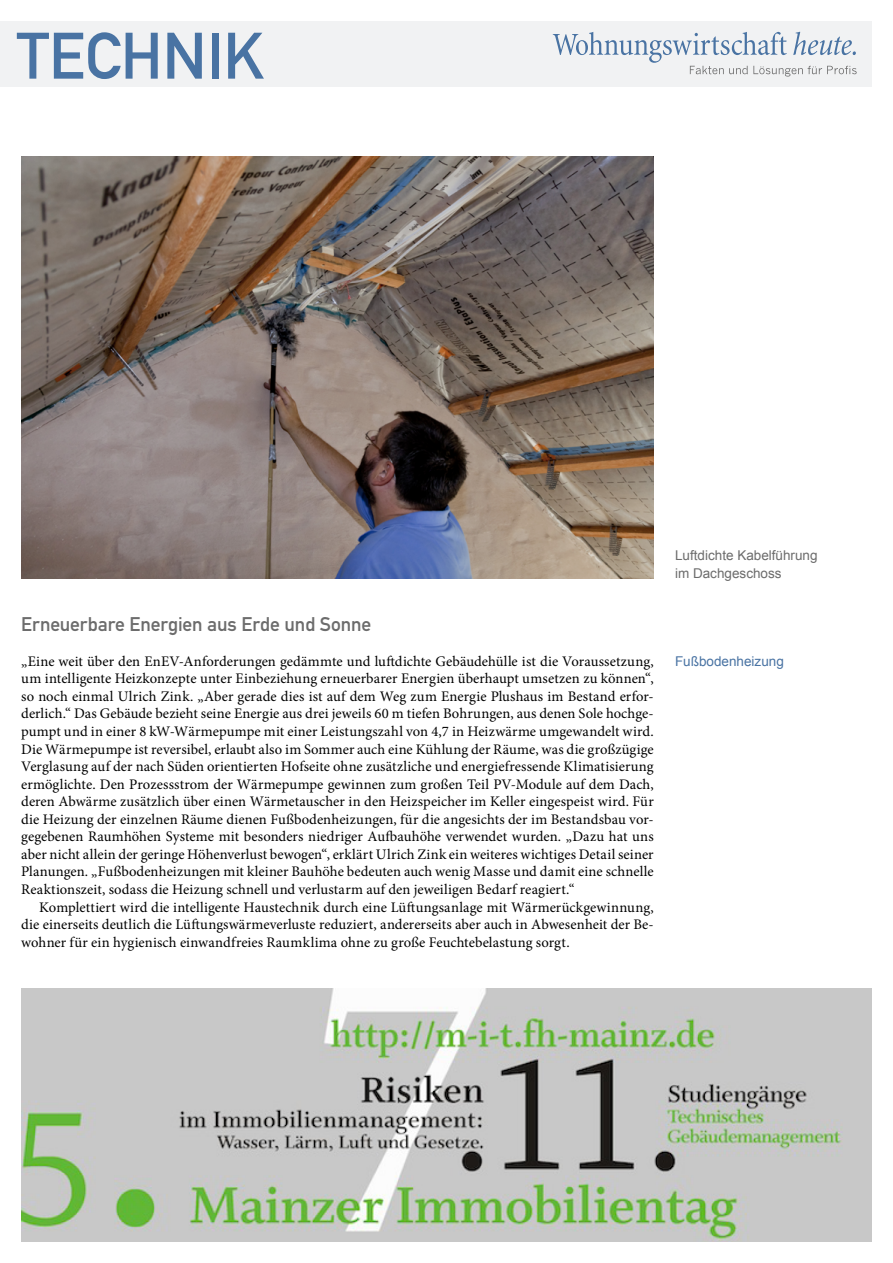
<style>
.page{position:relative;width:893px;height:1263px;background:#fff}
.page>*{position:absolute;margin:0;border:0;box-sizing:border-box;transform-origin:0 0}
.t1{font:64.5px "DIN Mittelschrift";color:#4973a3}
.Überschrift_Grau{font:19.5px "DIN Mittelschrift";letter-spacing:-.005em;color:#6c6c6c}
.Fließtext_erste_Zeil{font:14.7px/17.5px "Minion Pro";letter-spacing:.01em;color:#000;text-align:justify}
.Fliesstext{font:14.7px/17.5px "Minion Pro";letter-spacing:.005em;color:#000;text-align:justify}
.Bildunterschrift{font:13.5px/17.5px "Arial";color:#6c6c6c}
.Info{font:13.5px "Arial";color:#4973a3}
</style>
<div class="page">
<div style="left:0;top:21px;width:872px;height:66px;background:#f1f2f3"></div>
<svg style="left:553px;top:32px;width:304px;height:45px"></svg>
<img style="left:21px;top:157px;width:633px;height:421px">
<img style="left:21px;top:988px;width:851px;height:254px">
<h1 class="t1" style="left:17px;top:18px;width:249px">TECHNIK</h1>
<p class="Überschrift_Grau" style="left:21px;top:612px;width:351px">Erneuerbare Energien aus Erde und Sonne</p>
<p class="Fließtext_erste_Zeil" style="left:21px;top:652px;width:634px">„Eine weit über den EnEV-Anforderungen gedämmte und luftdichte Gebäudehülle ist die Voraussetzung, um intelligente Heizkonzepte unter Einbeziehung erneuerbarer Energien überhaupt umsetzen zu können“, so noch einmal Ulrich Zink. „Aber gerade dies ist auf dem Weg zum Energie Plushaus im Bestand erfor&shy;derlich.“ Das Gebäude bezieht seine Energie aus drei jeweils 60 m tiefen Bohrungen, aus denen Sole hochge&shy;pumpt und in einer 8 kW-Wärmepumpe mit einer Leistungszahl von 4,7 in Heizwärme umgewandelt wird.<br>Die Wärmepumpe ist reversibel, erlaubt also im Sommer auch eine Kühlung der Räume, was die großzügige Verglasung auf der nach Süden orientierten Hofseite ohne zusätzliche und energiefressende Klimatisierung ermöglichte. Den Prozessstrom der Wärmepumpe gewinnen zum großen Teil PV-Module auf dem Dach, deren Abwärme zusätzlich über einen Wärmetauscher in den Heizspeicher im Keller eingespeist wird. Für die Heizung der einzelnen Räume dienen Fußbodenheizungen, für die angesichts der im Bestandsbau vor&shy;gegebenen Raumhöhen Systeme mit besonders niedriger Aufbauhöhe verwendet wurden. „Dazu hat uns aber nicht allein der geringe Höhenverlust bewogen“, erklärt Ulrich Zink ein weiteres wichtiges Detail seiner Planungen. „Fußbodenheizungen mit kleiner Bauhöhe bedeuten auch wenig Masse und damit eine schnelle Reaktionszeit, sodass die Heizung schnell und verlustarm auf den jeweiligen Bedarf reagiert.“</p>
<p class="Fliesstext" style="left:21px;top:898px;width:634px;text-indent:18px">Komplettiert wird die intelligente Haustechnik durch eine Lüftungsanlage mit Wärmerückgewinnung, die einerseits deutlich die Lüftungswärmeverluste reduziert, andererseits aber auch in Abwesenheit der Be&shy;wohner für ein hygienisch einwandfreies Raumklima ohne zu große Feuchtebelastung sorgt.</p>
<p class="Bildunterschrift" style="left:675px;top:547px;width:144px">Luftdichte Kabelführung im Dachgeschoss</p>
<p class="Info" style="left:675px;top:652px;width:110px">Fußbodenheizung</p>
</div>
